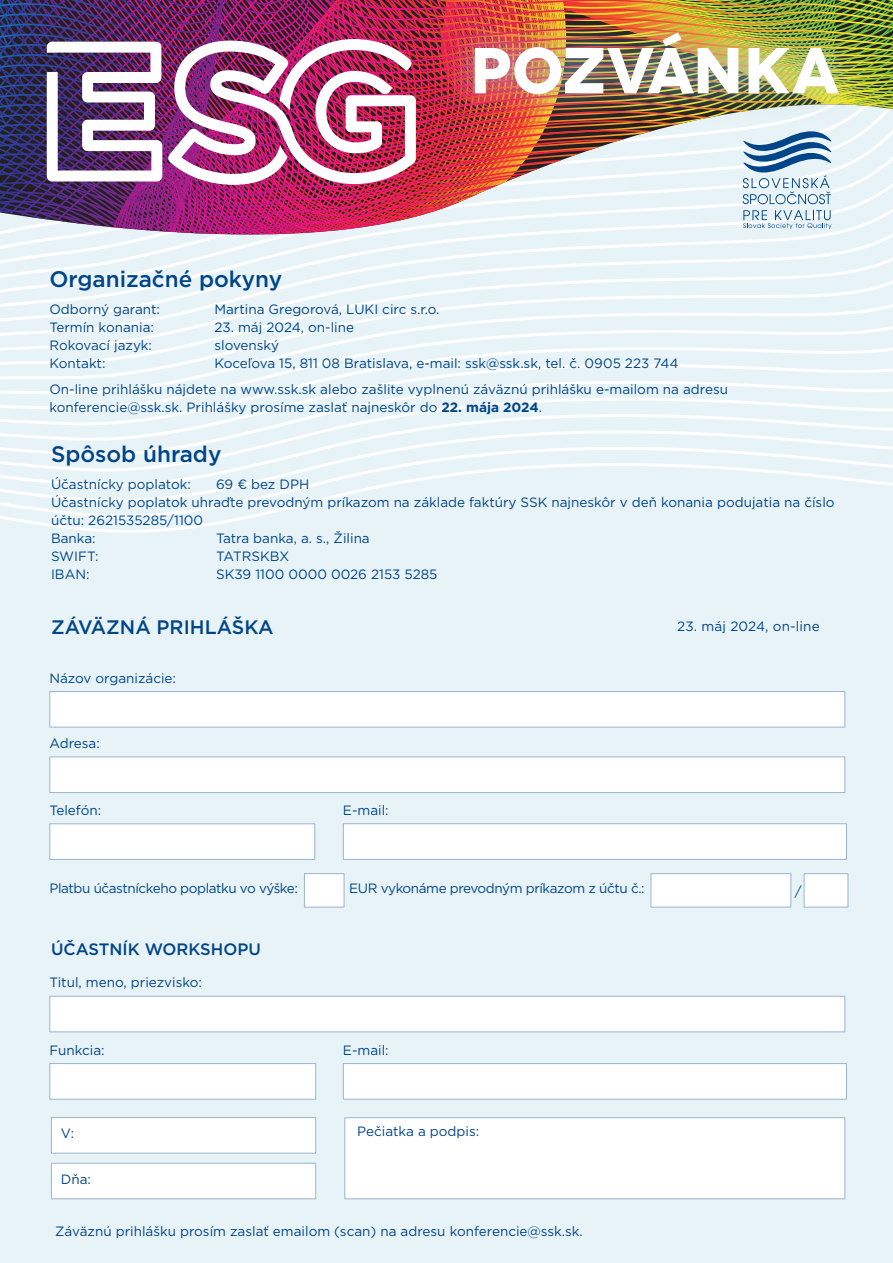
<style>
.page{position:relative;width:893px;height:1263px;background:#fff}
.page>*{position:absolute;margin:0;border:0;box-sizing:border-box;transform-origin:0 0}
.t1{font:700 64.8px "Novecentowide";color:#fff}
.t2{font:500 22.5px "Gotham";color:#004587}
.t3{font:500 19.5px "Gotham";color:#004587}
.t4{font:500 16.5px "Gotham";color:#004587}
.t5{font:13.5px/18px "Gotham";color:#004587}
.t6{font:13.5px "Gotham";letter-spacing:-.03em;color:#004587}
.s1{font-weight:700}
</style>
<div class="page">
<div style="left:0;top:77px;width:893px;height:1186px;background:#e8f3f7"></div>
<svg style="left:0;top:278px;width:893px;height:215px"></svg>
<svg style="left:0;top:235px;width:893px;height:43px"></svg>
<img style="left:0;top:0;width:893px;height:235px">
<div style="left:49px;top:691px;width:796px;height:36px;background:#fff;border:1px solid #99b5cf"></div>
<div style="left:49px;top:996px;width:796px;height:36px;background:#fff;border:1px solid #99b5cf"></div>
<div style="left:49px;top:823px;width:266px;height:37px;background:#fff;border:1px solid #99b5cf"></div>
<div style="left:49px;top:1063px;width:267px;height:36px;background:#fff;border:1px solid #99b5cf"></div>
<div style="left:343px;top:823px;width:504px;height:37px;background:#fff;border:1px solid #99b5cf"></div>
<div style="left:343px;top:1063px;width:504px;height:36px;background:#fff;border:1px solid #99b5cf"></div>
<div style="left:49px;top:756px;width:796px;height:37px;background:#fff;border:1px solid #99b5cf"></div>
<div style="left:304px;top:873px;width:40px;height:34px;background:#fff;border:1px solid #99b5cf"></div>
<div style="left:651px;top:873px;width:140px;height:34px;background:#fff;border:1px solid #99b5cf"></div>
<div style="left:804px;top:873px;width:44px;height:34px;background:#fff;border:1px solid #99b5cf"></div>
<div style="left:51px;top:1117px;width:265px;height:36px;background:#fff;border:1px solid #99b5cf"></div>
<div style="left:51px;top:1163px;width:265px;height:36px;background:#fff;border:1px solid #99b5cf"></div>
<div style="left:344px;top:1117px;width:501px;height:82px;background:#fff;border:1px solid #99b5cf"></div>
<p class="t1" style="left:470px;top:30px;width:371px">POZVÁNKA</p>
<p class="t2" style="left:49px;top:265px;width:234px">Organizačné pokyny</p>
<p class="t5" style="left:49px;top:300px;width:112px">Odborný garant:</p>
<p class="t5" style="left:214px;top:300px;width:227px">Martina Gregorová, LUKI circ s.r.o.</p>
<p class="t5" style="left:49px;top:318px;width:106px">Termín konania:</p>
<p class="t5" style="left:214px;top:318px;width:141px">23. máj 2024, on-line</p>
<p class="t5" style="left:49px;top:336px;width:104px">Rokovací jazyk:</p>
<p class="t5" style="left:214px;top:336px;width:66px">slovenský</p>
<p class="t5" style="left:49px;top:354px;width:58px">Kontakt:</p>
<p class="t5" style="left:214px;top:354px;width:466px">Koceľova 15, 811 08 Bratislava, e-mail: ssk@ssk.sk, tel. č. 0905 223 744</p>
<p class="t5" style="left:49px;top:380px;width:680px">On-line prihlášku nájdete na www.ssk.sk alebo zašlite vyplnenú záväznú prihlášku e-mailom na adresu</p>
<p class="t5" style="left:49px;top:398px;width:494px">konferencie@ssk.sk. Prihlášky prosíme zaslať najneskôr do <span class="s1">22. mája 2024</span>.</p>
<p class="t2" style="left:51px;top:440px;width:172px">Spôsob úhrady</p>
<p class="t5" style="left:51px;top:475px;width:141px">Účastnícky poplatok:</p>
<p class="t5" style="left:216px;top:475px;width:95px">69 € bez DPH</p>
<p class="t5" style="left:51px;top:493px;width:785px">Účastnícky poplatok uhraďte prevodným príkazom na základe faktúry SSK najneskôr v deň konania podujatia na číslo účtu: 2621535285/1100</p>
<p class="t5" style="left:51px;top:529px;width:46px">Banka:</p>
<p class="t5" style="left:216px;top:529px;width:155px">Tatra banka, a. s., Žilina</p>
<p class="t5" style="left:51px;top:547px;width:49px">SWIFT:</p>
<p class="t5" style="left:216px;top:547px;width:75px">TATRSKBX</p>
<p class="t5" style="left:51px;top:565px;width:40px">IBAN:</p>
<p class="t5" style="left:216px;top:565px;width:223px">SK39 1100 0000 0026 2153 5285</p>
<p class="t3" style="left:51px;top:615px;width:224px">ZÁVÄZNÁ PRIHLÁŠKA</p>
<p class="t5" style="left:49px;top:669px;width:128px">Názov organizácie:</p>
<p class="t5" style="left:49px;top:734px;width:52px">Adresa:</p>
<p class="t5" style="left:49px;top:801px;width:53px">Telefón:</p>
<p class="t5" style="left:343px;top:801px;width:47px">E-mail:</p>
<p class="t5" style="left:677px;top:617px;width:144px">23. máj 2024, on-line</p>
<p class="t6" style="left:49px;top:879px;width:250px">Platbu účastníckeho poplatku vo výške:</p>
<p class="t6" style="left:349px;top:879px;width:297px">EUR vykonáme prevodným príkazom z účtu č.:</p>
<p class="t5" style="left:795px;top:882px;width:8px">/</p>
<p class="t4" style="left:51px;top:938px;width:211px">ÚČASTNÍK WORKSHOPU</p>
<p class="t5" style="left:49px;top:973px;width:154px">Titul, meno, priezvisko:</p>
<p class="t5" style="left:49px;top:1041px;width:57px">Funkcia:</p>
<p class="t5" style="left:343px;top:1041px;width:47px">E-mail:</p>
<p class="t5" style="left:61px;top:1124px;width:15px">V:</p>
<p class="t5" style="left:357px;top:1122px;width:124px">Pečiatka a podpis:</p>
<p class="t5" style="left:61px;top:1170px;width:32px">Dňa:</p>
<p class="t5" style="left:55px;top:1221px;width:529px">Záväznú prihlášku prosím zaslať emailom (scan) na adresu konferencie@ssk.sk.</p>
</div>
